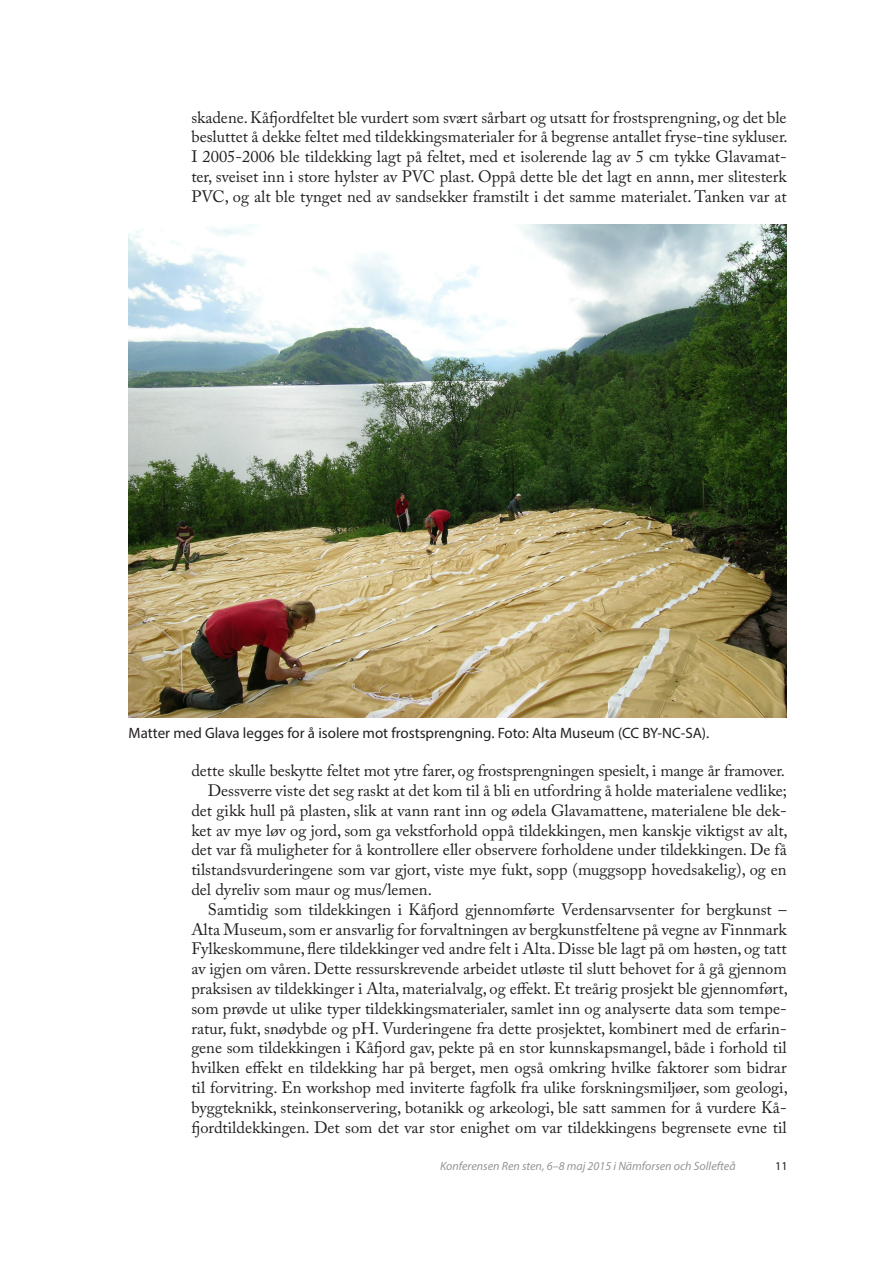
<style>
.page{position:relative;width:893px;height:1263px;background:#fff}
.page>*{position:absolute;margin:0;border:0;box-sizing:border-box;transform-origin:0 0}
.t1{font:16.5px/19.8px "Adobe Caslon Pro";color:#231f20;text-align:justify}
.t2{font:15px "Myriad Pro";color:#231f20}
.t3{font:italic 12px "Myriad Pro";color:#939598}
.t4{font:12px "Myriad Pro";color:#231f20}
</style>
<div class="page">
<img style="left:129px;top:224px;width:657px;height:494px">
<p class="t1" style="left:191px;top:107px;width:598px">skadene. Kåfjordfeltet ble vurdert som svært sårbart og utsatt for frostsprengning, og det ble besluttet å dekke feltet med tildekkingsmaterialer for å begrense antallet fryse-tine sykluser.<br>I 2005-2006 ble tildekking lagt på feltet, med et isolerende lag av 5 cm tykke Glavamat&shy;ter, sveiset inn i store hylster av PVC plast. Oppå dette ble det lagt en annn, mer slitesterk PVC, og alt ble tynget ned av sandsekker framstilt i det samme materialet. Tanken var at</p>
<p class="t2" style="left:129px;top:724px;width:582px">Matter med Glava legges for å isolere mot frostsprengning. Foto: Alta Museum (CC BY-NC-SA).</p>
<p class="t1" style="left:191px;top:760px;width:595px">dette skulle beskytte feltet mot ytre farer, og frostsprengningen spesielt, i mange år framover.</p>
<p class="t1" style="left:191px;top:780px;width:598px;text-indent:16px">Dessverre viste det seg raskt at det kom til å bli en utfordring å holde materialene vedlike; det gikk hull på plasten, slik at vann rant inn og ødela Glavamattene, materialene ble dek&shy;ket av mye løv og jord, som ga vekstforhold oppå tildekkingen, men kanskje viktigst av alt, det var få muligheter for å kontrollere eller observere forholdene under tildekkingen. De få tilstandsvurderingene som var gjort, viste mye fukt, sopp (muggsopp hovedsakelig), og en del dyreliv som maur og mus/lemen.</p>
<p class="t1" style="left:191px;top:899px;width:598px;text-indent:16px">Samtidig som tildekkingen i Kåfjord gjennomførte Verdensarvsenter for bergkunst – Alta Museum, som er ansvarlig for forvaltningen av bergkunstfeltene på vegne av Finnmark Fylkeskommune, flere tildekkinger ved andre felt i Alta. Disse ble lagt på om høsten, og tatt av igjen om våren. Dette ressurskrevende arbeidet utløste til slutt behovet for å gå gjennom praksisen av tildekkinger i Alta, materialvalg, og effekt. Et treårig prosjekt ble gjennomført, som prøvde ut ulike typer tildekkingsmaterialer, samlet inn og analyserte data som tempe&shy;ratur, fukt, snødybde og pH. Vurderingene fra dette prosjektet, kombinert med de erfarin&shy;gene som tildekkingen i Kåfjord gav, pekte på en stor kunnskapsmangel, både i forhold til hvilken effekt en tildekking har på berget, men også omkring hvilke faktorer som bidrar til forvitring. En workshop med inviterte fagfolk fra ulike forskningsmiljøer, som geologi, byggteknikk, steinkonservering, botanikk og arkeologi, ble satt sammen for å vurdere Kå&shy;fjordtildekkingen. Det som det var stor enighet om var tildekkingens begrensete evne til</p>
<p class="t3" style="left:440px;top:1158px;width:297px">Konferensen Ren sten, 6–8 maj 2015 i Nämforsen och Sollefteå</p>
<p class="t4" style="left:775px;top:1158px;width:14px">11</p>
</div>
